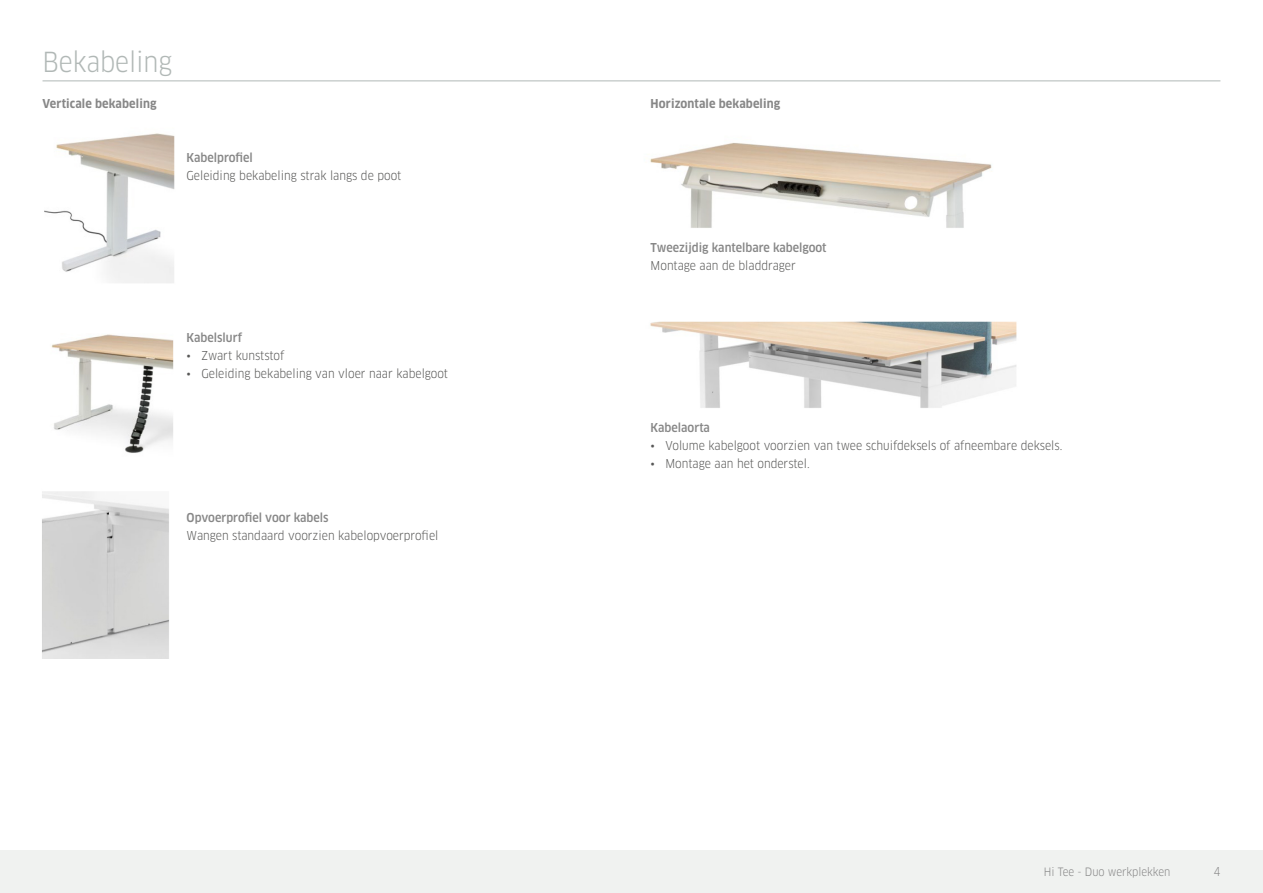
<style>
.page{position:relative;width:1263px;height:893px;background:#fff}
.page>*{position:absolute;margin:0;border:0;box-sizing:border-box;transform-origin:0 0}
.t1{font:27px "Clan Narrow";letter-spacing:-.005em;color:#b1b8b6}
.t2{font:12px "Clan Narrow";color:#575756}
.t3{font:500 12px "Clan Narrow";color:#878787}
.t4{font:700 12px "Clan Narrow";letter-spacing:.01em;color:#878787}
.t5{font:12px "Clan Narrow";color:#878787}
.t6{font:11.25px "Clan Narrow";letter-spacing:-.005em;color:#878787}
</style>
<div class="page">
<div style="left:0;top:850px;width:1263px;height:43px;background:#f0f2f0"></div>
<hr style="left:43px;top:81px;width:1177px;height:1px;background:#b1b8b6">
<img style="left:44px;top:133px;width:131px;height:150px">
<img style="left:51px;top:334px;width:123px;height:119px">
<img style="left:42px;top:491px;width:127px;height:168px">
<img style="left:650px;top:143px;width:342px;height:85px">
<img style="left:650px;top:321px;width:367px;height:87px">
<h1 class="t1" style="left:43px;top:45px;width:131px">Bekabeling</h1>
<p class="t4" style="left:43px;top:96px;width:116px">Verticale bekabeling</p>
<p class="t3" style="left:187px;top:150px;width:68px">Kabelprofiel</p>
<p class="t2" style="left:187px;top:168px;width:216px">Geleiding bekabeling strak langs de poot</p>
<p class="t3" style="left:187px;top:330px;width:57px">Kabelslurf</p>
<p class="t2" style="left:187px;top:348px;width:99px">• Zwart kunststof</p>
<p class="t2" style="left:187px;top:366px;width:263px">• Geleiding bekabeling van vloer naar kabelgoot</p>
<p class="t3" style="left:187px;top:510px;width:144px">Opvoerprofiel voor kabels</p>
<p class="t2" style="left:187px;top:528px;width:253px">Wangen standaard voorzien kabelopvoerprofiel</p>
<p class="t4" style="left:651px;top:96px;width:131px">Horizontale bekabeling</p>
<p class="t3" style="left:651px;top:240px;width:178px">Tweezijdig kantelbare kabelgoot</p>
<p class="t2" style="left:651px;top:258px;width:147px">Montage aan de bladdrager</p>
<p class="t3" style="left:651px;top:420px;width:61px">Kabelaorta</p>
<p class="t2" style="left:651px;top:438px;width:413px">• Volume kabelgoot voorzien van twee schuifdeksels of afneembare deksels.</p>
<p class="t2" style="left:651px;top:456px;width:161px">• Montage aan het onderstel.</p>
<p class="t6" style="left:1044px;top:865px;width:128px">Hi Tee - Duo werkplekken</p>
<p class="t5" style="left:1213px;top:864px;width:9px">4</p>
</div>
